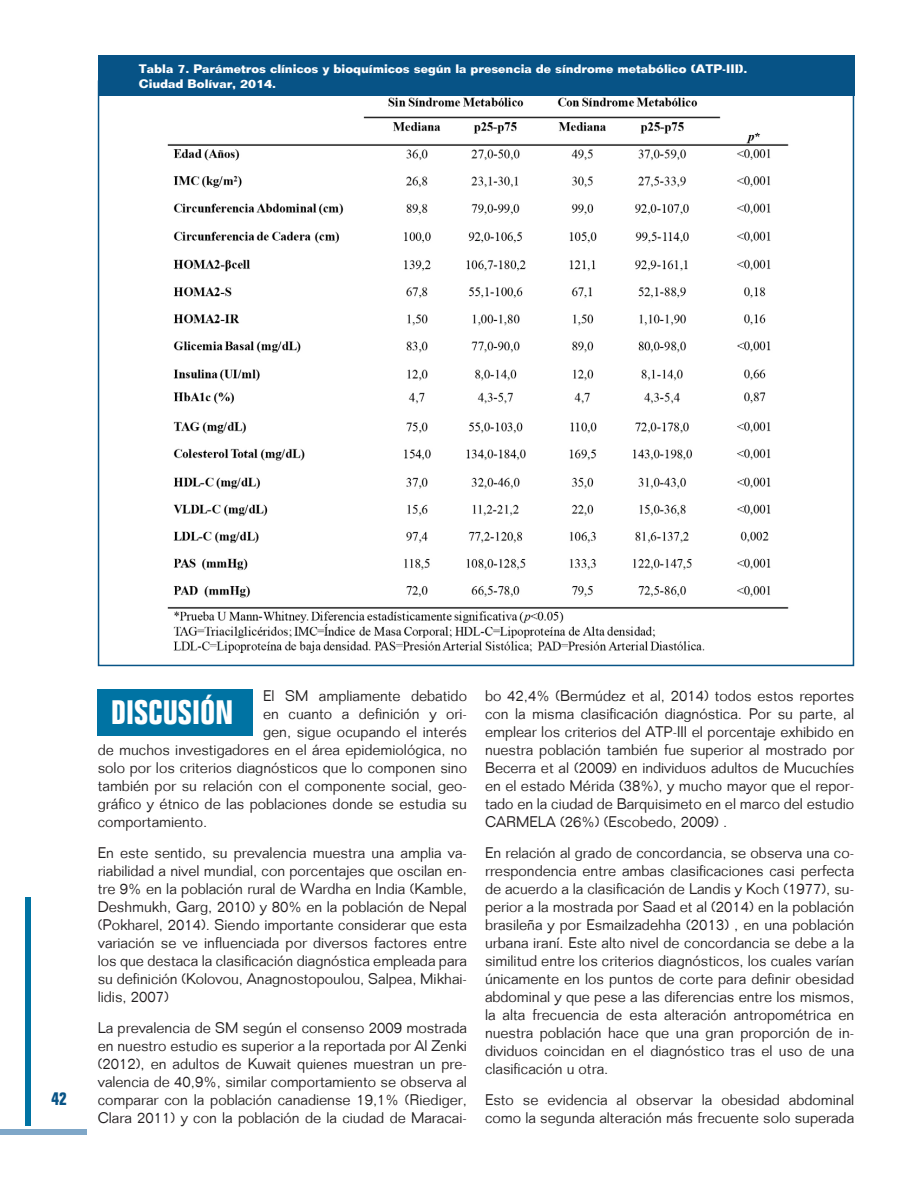
<style>
.page{position:relative;width:918px;height:1188px;background:#fff}
.page>*{position:absolute;margin:0;border:0;box-sizing:border-box;transform-origin:0 0}
.t1{font:700 condensed 33px "Folio";letter-spacing:.015em;color:#fff}
.t2{font:700 condensed 18px "Folio";color:#075386}
.t3{font:300 15px/18px "Folio";color:#231f20;text-align:justify}
.t4{font:700 12px/15px "Folio";color:#fff}
</style>
<div class="page">
<div style="left:25px;top:897px;width:6px;height:228px;background:#0073a3"></div>
<div style="left:0;top:1129px;width:86px;height:6px;background:#7fa7c8"></div>
<img style="left:167px;top:97px;width:622px;height:556px">
<div style="left:98px;top:55px;width:756px;height:41px;background:#075386"></div>
<div style="left:98px;top:689px;width:155px;height:47px;background:#0073a3"></div>
<p class="t4" style="left:139px;top:61px;width:610px">Tabla 7. Parámetros clínicos y bioquímicos según la presencia de síndrome metabólico (ATP-III).<br>Ciudad Bolívar, 2014.</p>
<p class="t2" style="left:52px;top:1088px;width:17px">42</p>
<p class="t3" style="left:263px;top:687px;width:205px">El SM ampliamente debatido</p>
<p class="t3" style="left:263px;top:705px;width:205px">en cuanto a definición y ori-</p>
<p class="t3" style="left:263px;top:723px;width:205px">gen, sigue ocupando el interés</p>
<p class="t3" style="left:98px;top:741px;width:371px">de muchos investigadores en el área epidemiológica, no</p>
<p class="t3" style="left:98px;top:759px;width:371px">solo por los criterios diagnósticos que lo componen sino</p>
<p class="t3" style="left:98px;top:777px;width:371px">también por su relación con el componente social, geo-</p>
<p class="t3" style="left:98px;top:795px;width:371px">gráfico y étnico de las poblaciones donde se estudia su</p>
<p class="t3" style="left:98px;top:813px;width:111px">comportamiento.</p>
<p class="t3" style="left:98px;top:844px;width:371px">En este sentido, su prevalencia muestra una amplia va&shy;riabilidad a nivel mundial, con porcentajes que oscilan en&shy;tre 9% en la población rural de Wardha en India (Kamble, Deshmukh, Garg, 2010) y 80% en la población de Nepal (Pokharel, 2014). Siendo importante considerar que esta variación se ve influenciada por diversos factores entre los que destaca la clasificación diagnóstica empleada para su definición (Kolovou, Anagnostopoulou, Salpea, Mikhai&shy;lidis, 2007)</p>
<p class="t3" style="left:98px;top:1019px;width:371px">La prevalencia de SM según el consenso 2009 mostrada en nuestro estudio es superior a la reportada por Al Zenki (2012), en adultos de Kuwait quienes muestran un pre&shy;valencia de 40,9%, similar comportamiento se observa al comparar con la población canadiense 19,1% (Riediger, Clara 2011) y con la población de la ciudad de Maracai-</p>
<p class="t1" style="left:111px;top:694px;width:124px">DISCUSIÓN</p>
<p class="t3" style="left:485px;top:687px;width:371px">bo 42,4% (Bermúdez et al, 2014) todos estos reportes con la misma clasificación diagnóstica. Por su parte, al emplear los criterios del ATP-III el porcentaje exhibido en nuestra población también fue superior al mostrado por Becerra et al (2009) en individuos adultos de Mucuchíes en el estado Mérida (38%), y mucho mayor que el repor&shy;tado en la ciudad de Barquisimeto en el marco del estudio CARMELA (26%) (Escobedo, 2009) .</p>
<p class="t3" style="left:485px;top:844px;width:371px">En relación al grado de concordancia, se observa una co&shy;rrespondencia entre ambas clasificaciones casi perfecta de acuerdo a la clasificación de Landis y Koch (1977), su&shy;perior a la mostrada por Saad et al (2014) en la población brasileña y por Esmailzadehha (2013) , en una población urbana iraní. Este alto nivel de concordancia se debe a la similitud entre los criterios diagnósticos, los cuales varían únicamente en los puntos de corte para definir obesidad abdominal y que pese a las diferencias entre los mismos, la alta frecuencia de esta alteración antropométrica en nuestra población hace que una gran proporción de in&shy;dividuos coincidan en el diagnóstico tras el uso de una clasificación u otra.</p>
<p class="t3" style="left:485px;top:1091px;width:371px">Esto se evidencia al observar la obesidad abdominal como la segunda alteración más frecuente solo superada</p>
</div>
